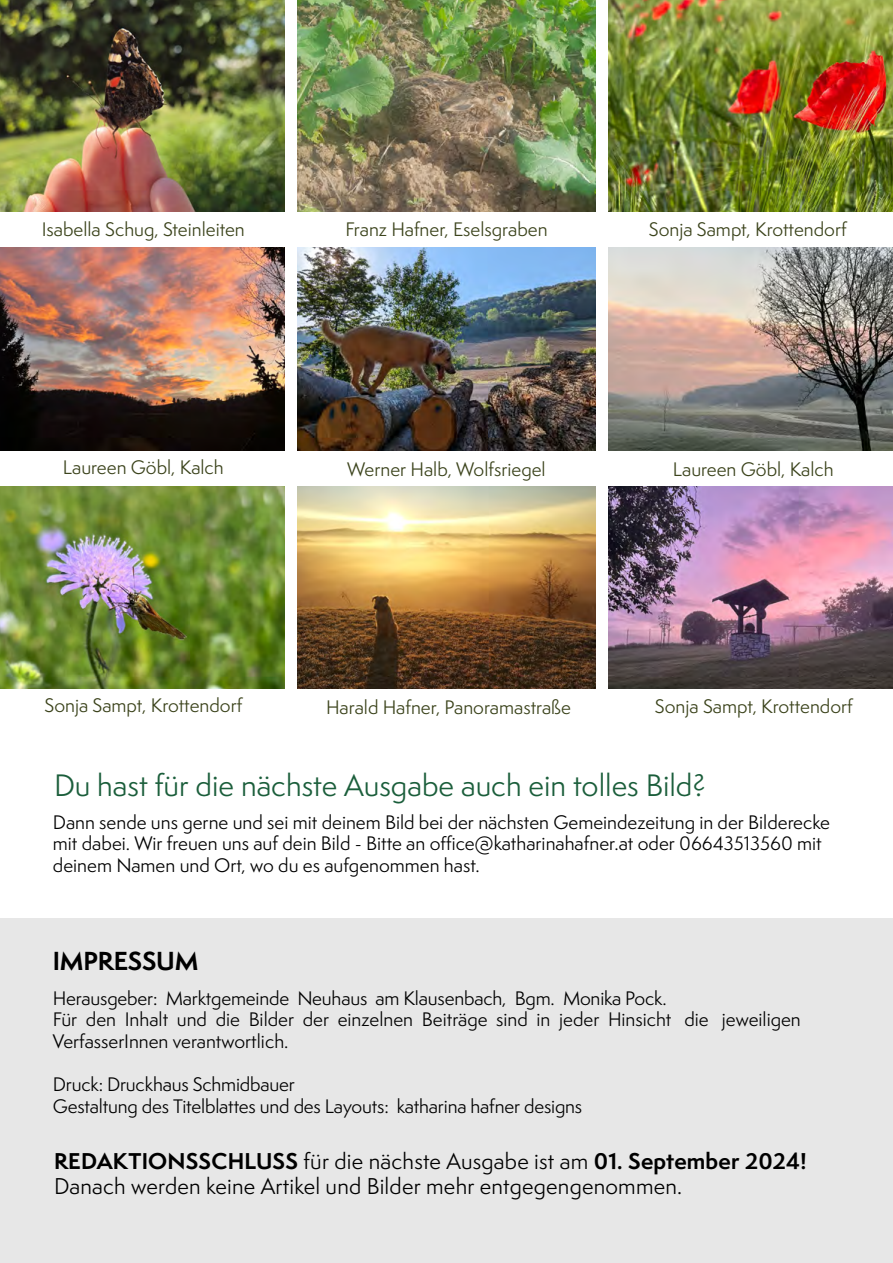
<style>
.page{position:relative;width:893px;height:1263px;background:#fff}
.page>*{position:absolute;margin:0;border:0;box-sizing:border-box;transform-origin:0 0}
.t1{font:28.5px "Semplicita Pro";color:#1b5e3b}
.t2{font:700 24px "Semplicita Pro";letter-spacing:-.01em;color:#000}
.t3{font:21px/25.2px "Semplicita Pro";letter-spacing:.01em;color:#000}
.t4{font:18px/21.6px "Semplicita Pro";color:#000}
.t5{font:18px "Semplicita Pro";color:#3a421a}
.s1{font-weight:700}
</style>
<div class="page">
<img style="left:608px;top:0;width:285px;height:211px">
<img style="left:608px;top:247px;width:285px;height:203px">
<img style="left:608px;top:486px;width:285px;height:203px">
<img style="left:298px;top:0;width:297px;height:211px">
<img style="left:298px;top:247px;width:297px;height:203px">
<img style="left:298px;top:486px;width:297px;height:203px">
<img style="left:0;top:0;width:285px;height:211px">
<img style="left:0;top:247px;width:285px;height:203px">
<img style="left:0;top:486px;width:285px;height:203px">
<div style="left:0;top:1136px;width:893px;height:127px;background:#e7e7e7"></div>
<div style="left:0;top:918px;width:893px;height:219px;background:#e7e7e7"></div>
<p class="t5" style="left:42px;top:216px;width:204px">Isabella Schug, Steinleiten</p>
<p class="t5" style="left:345px;top:216px;width:204px">Franz Hafner, Eselsgraben</p>
<p class="t5" style="left:649px;top:216px;width:199px">Sonja Sampt, Krottendorf</p>
<p class="t5" style="left:63px;top:454px;width:162px">Laureen Göbl, Kalch</p>
<p class="t5" style="left:347px;top:456px;width:200px">Werner Halb, Wolfsriegel</p>
<p class="t5" style="left:673px;top:456px;width:162px">Laureen Göbl, Kalch</p>
<p class="t5" style="left:44px;top:693px;width:199px">Sonja Sampt, Krottendorf</p>
<p class="t5" style="left:326px;top:694px;width:246px">Harald Hafner, Panoramastraße</p>
<p class="t5" style="left:655px;top:694px;width:199px">Sonja Sampt, Krottendorf</p>
<h1 class="t1" style="left:54px;top:765px;width:653px">Du hast für die nächste Ausgabe auch ein tolles Bild?</h1>
<p class="t4" style="left:53px;top:811px;width:779px">Dann sende uns gerne und sei mit deinem Bild bei der nächsten Gemeindezeitung in der Bilderecke mit dabei. Wir freuen uns auf dein Bild - Bitte an office@katharinahafner.at oder 06643513560 mit deinem Namen und Ort, wo du es aufgenommen hast.</p>
<h2 class="t2" style="left:53px;top:942px;width:147px">IMPRESSUM</h2>
<p class="t4" style="left:53px;top:987px;width:749px">Herausgeber: Marktgemeinde Neuhaus am Klausenbach, Bgm. Monika Pock.<br>Für den Inhalt und die Bilder der einzelnen Beiträge sind in jeder Hinsicht die jeweiligen<br>VerfasserInnen verantwortlich.</p>
<p class="t4" style="left:53px;top:1073px;width:531px">Druck: Druckhaus Schmidbauer<br>Gestaltung des Titelblattes und des Layouts: katharina hafner designs</p>
<p class="t3" style="left:54px;top:1148px;width:754px"><span class="s1">REDAKTIONSSCHLUSS</span> für die nächste Ausgabe ist am <span class="s1">01. September 2024!<br></span>Danach werden keine Artikel und Bilder mehr entgegengenommen.</p>
</div>
